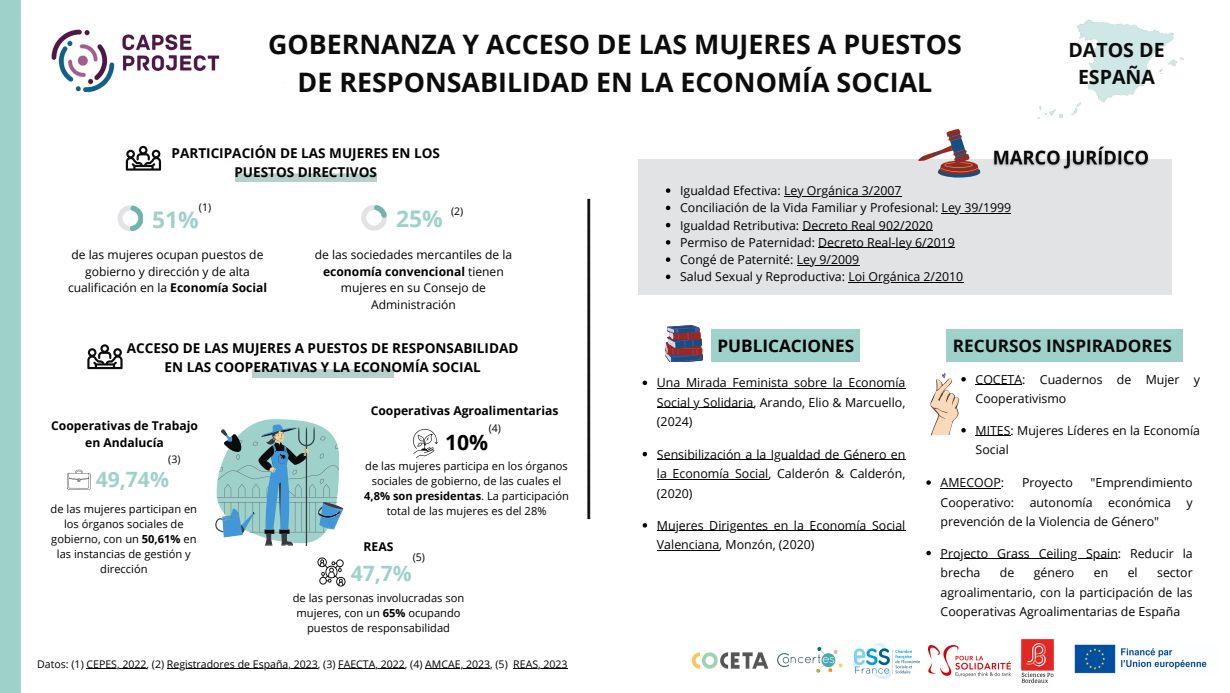
<style>
.page{position:relative;width:1230px;height:693px;background:#fff}
.page>*{position:absolute;margin:0;border:0;box-sizing:border-box;transform-origin:0 0}
.t1{font:700 39px "Open Sans";color:#0c0c0c}
.t2{font:700 26.8px/37.5px "Open Sans";color:#0c0c0c;text-align:center}
.t3{font:700 22.9px "Open Sans";color:#9fd1cb}
.t4{font:700 21.1px "Open Sans";color:#9fd1cb}
.t5{font:700 21.1px "Open Sans";color:#000}
.t6{font:700 19.6px/27px "Open Sans";color:#0c0c0c;text-align:center}
.t7{font:700 17.2px "Open Sans";color:#0c0c0c}
.t8{font:700 17.2px "Open Sans";color:#000}
.t9{font:700 13.6px/18.8px "Open Sans";color:#000;text-align:center}
.t10{font:12.4px/19.5px "Open Sans";color:#000}
.t11{font:12.1px/16.5px "Open Sans";color:#000;text-align:center}
.t12{font:700 12.1px/16.5px "Open Sans";color:#000;text-align:center}
.t13{font:11.1px/15px "Open Sans";color:#000;text-align:center}
.t14{font:10.6px "Open Sans";color:#000}
.s1{font-weight:700}
</style>
<div class="page">
<div style="left:0;top:0;width:21px;height:693px;background:#9fd1cb"></div>
<img style="left:853px;top:643px;width:66px;height:36px">
<img style="left:1021px;top:639px;width:33px;height:44px">
<img style="left:691px;top:652px;width:78px;height:17px">
<img style="left:777px;top:647px;width:66px;height:26px">
<img style="left:928px;top:646px;width:82px;height:30px">
<img style="left:1074px;top:644px;width:133px;height:30px">
<div style="left:639px;top:160px;width:533px;height:135px;background:#e2e3e4"></div>
<svg style="left:918px;top:129px;width:62px;height:49px"></svg>
<div style="left:712px;top:330px;width:148px;height:32px;background:#9fd1cb"></div>
<svg style="left:665px;top:325px;width:38px;height:37px"></svg>
<div style="left:947px;top:330px;width:236px;height:32px;background:#9fd1cb"></div>
<svg style="left:1037px;top:20px;width:147px;height:99px"></svg>
<svg style="left:126px;top:146px;width:35px;height:25px"></svg>
<svg style="left:235px;top:173px;width:141px;height:9px"></svg>
<hr style="left:87px;top:669px;width:60px;height:1px;background:#000">
<hr style="left:167px;top:669px;width:151px;height:1px;background:#000">
<hr style="left:338px;top:669px;width:67px;height:1px;background:#000">
<hr style="left:425px;top:669px;width:65px;height:1px;background:#000">
<hr style="left:513px;top:669px;width:55px;height:1px;background:#000">
<svg style="left:643px;top:381px;width:4px;height:4px"></svg>
<hr style="left:657px;top:388px;width:248px;height:1px;background:#000">
<hr style="left:657px;top:408px;width:96px;height:1px;background:#000">
<svg style="left:643px;top:452px;width:4px;height:4px"></svg>
<hr style="left:657px;top:459px;width:248px;height:1px;background:#000">
<hr style="left:657px;top:479px;width:111px;height:1px;background:#000">
<svg style="left:643px;top:523px;width:4px;height:5px"></svg>
<hr style="left:657px;top:531px;width:248px;height:1px;background:#000">
<hr style="left:657px;top:550px;width:62px;height:1px;background:#000">
<svg style="left:118px;top:205px;width:25px;height:26px"></svg>
<svg style="left:361px;top:205px;width:26px;height:26px"></svg>
<svg style="left:666px;top:188px;width:4px;height:5px"></svg>
<hr style="left:784px;top:196px;width:118px;height:1px;background:#000">
<svg style="left:666px;top:206px;width:4px;height:4px"></svg>
<hr style="left:942px;top:213px;width:69px;height:1px;background:#000">
<svg style="left:666px;top:223px;width:4px;height:4px"></svg>
<hr style="left:802px;top:230px;width:131px;height:1px;background:#000">
<svg style="left:666px;top:240px;width:4px;height:5px"></svg>
<hr style="left:818px;top:248px;width:137px;height:1px;background:#000">
<svg style="left:666px;top:257px;width:4px;height:5px"></svg>
<hr style="left:797px;top:265px;width:62px;height:1px;background:#000">
<svg style="left:666px;top:275px;width:4px;height:4px"></svg>
<hr style="left:848px;top:282px;width:115px;height:1px;background:#000">
<img style="left:990px;top:146px;width:164px;height:24px">
<svg style="left:926px;top:480px;width:5px;height:5px"></svg>
<hr style="left:941px;top:488px;width:60px;height:1px;background:#000">
<svg style="left:926px;top:551px;width:5px;height:4px"></svg>
<hr style="left:941px;top:558px;width:177px;height:1px;background:#000">
<svg style="left:252px;top:369px;width:141px;height:8px"></svg>
<svg style="left:87px;top:344px;width:36px;height:25px"></svg>
<hr style="left:976px;top:385px;width:46px;height:1px;background:#000">
<svg style="left:930px;top:373px;width:36px;height:63px"></svg>
<hr style="left:976px;top:436px;width:35px;height:1px;background:#000">
<svg style="left:67px;top:470px;width:23px;height:19px"></svg>
<img style="left:413px;top:429px;width:24px;height:29px">
<img style="left:317px;top:558px;width:29px;height:28px">
<svg style="left:215px;top:419px;width:128px;height:127px"></svg>
<img style="left:51px;top:29px;width:234px;height:64px">
<div style="left:118px;top:75px;width:166px;height:25px;background:#fff"></div>
<h4 class="t2" style="left:268px;top:25px;width:695px">GOBERNANZA Y ACCESO DE LAS MUJERES A PUESTOS<br>DE RESPONSABILIDAD EN LA ECONOMÍA SOCIAL</h4>
<h5 class="t6" style="left:1068px;top:36px;width:98px">DATOS DE<br>ESPAÑA</h5>
<p class="t9" style="left:172px;top:143px;width:270px">PARTICIPACIÓN DE LAS MUJERES EN LOS<br>PUESTOS DIRECTIVOS</p>
<p class="t14" style="left:199px;top:200px;width:14px">(1)</p>
<p class="t14" style="left:451px;top:203px;width:14px">(2)</p>
<p class="t3" style="left:396px;top:202px;width:48px">25%</p>
<p class="t3" style="left:152px;top:203px;width:48px">51%</p>
<p class="t11" style="left:68px;top:246px;width:201px">de las mujeres ocupan puestos de gobierno y dirección y de alta cualificación en la <span class="s1">Economía Social</span></p>
<p class="t11" style="left:315px;top:246px;width:199px">de las sociedades mercantiles de la <span class="s1">economía convencional</span> tienen mujeres en su Consejo de<br>Administración</p>
<p class="t9" style="left:127px;top:338px;width:393px">ACCESO DE LAS MUJERES A PUESTOS DE RESPONSABILIDAD<br>EN LAS COOPERATIVAS Y LA ECONOMÍA SOCIAL</p>
<p class="t12" style="left:51px;top:417px;width:148px">Cooperativas de Trabajo en Andalucía</p>
<h2 class="t14" style="left:168px;top:452px;width:14px">(3)</h2>
<h2 class="t4" style="left:96px;top:465px;width:75px">49,74%</h2>
<p class="t13" style="left:51px;top:501px;width:148px">de las mujeres participan en los órganos sociales de gobierno, con un <span class="s1">50,61%</span> en las instancias de gestión y dirección</p>
<p class="t12" style="left:371px;top:402px;width:189px">Cooperativas Agroalimentarias</p>
<p class="t14" style="left:489px;top:421px;width:14px">(4)</p>
<p class="t5" style="left:445px;top:427px;width:45px">10%</p>
<p class="t13" style="left:364px;top:458px;width:206px">de las mujeres participa en los órganos sociales de gobierno, de las cuales el <span class="s1">4,8% son presidentas</span>. La participación total de las mujeres es del 28%</p>
<p class="t12" style="left:364px;top:538px;width:31px">REAS</p>
<p class="t14" style="left:413px;top:550px;width:14px">(5)</p>
<h2 class="t4" style="left:351px;top:558px;width:63px">47,7%</h2>
<p class="t13" style="left:293px;top:590px;width:173px">de las personas involucradas son mujeres, con un <span class="s1">65%</span> ocupando puestos de responsabilidad</p>
<p class="t14" style="left:37px;top:657px;width:472px">Datos: (1) CEPES, 2022, (2) Registradores de España, 2023, (3) FAECTA, 2022, (4) AMCAE, 2023, (5)</p>
<p class="t14" style="left:513px;top:657px;width:56px">REAS, 2023</p>
<p class="t1" style="left:543px;top:519px;width:322px;rotate:-90deg">____________________</p>
<h2 class="t10" style="left:680px;top:181px;width:223px">Igualdad Efectiva: Ley Orgánica 3/2007</h2>
<p class="t10" style="left:680px;top:198px;width:333px">Conciliación de la Vida Familiar y Profesional: Ley 39/1999</p>
<h2 class="t10" style="left:680px;top:215px;width:254px">Igualdad Retributiva: Decreto Real 902/2020</h2>
<p class="t10" style="left:680px;top:232px;width:276px">Permiso de Paternidad: Decreto Real-ley 6/2019</p>
<p class="t10" style="left:680px;top:250px;width:181px">Congé de Paternité: Ley 9/2009</p>
<p class="t10" style="left:680px;top:267px;width:285px">Salud Sexual y Reproductiva: Loi Orgánica 2/2010</p>
<p class="t8" style="left:717px;top:334px;width:138px">PUBLICACIONES</p>
<p class="t10" style="left:657px;top:373px;width:250px">Una Mirada Feminista sobre la Economía</p>
<p class="t10" style="left:657px;top:392px;width:250px">Social y Solidaria, Arando, Elio &amp; Marcuello, (2024)</p>
<p class="t10" style="left:657px;top:444px;width:250px">Sensibilización a la Igualdad de Género en</p>
<p class="t10" style="left:657px;top:464px;width:250px">la Economía Social, Calderón &amp; Calderón, (2020)</p>
<p class="t10" style="left:657px;top:515px;width:250px">Mujeres Dirigentes en la Economía Social</p>
<p class="t10" style="left:657px;top:535px;width:159px">Valenciana, Monzón, (2020)</p>
<p class="t7" style="left:953px;top:333px;width:220px">RECURSOS INSPIRADORES</p>
<p class="t10" style="left:976px;top:369px;width:226px">COCETA: Cuadernos de Mujer y<br>Cooperativismo</p>
<p class="t10" style="left:976px;top:420px;width:226px">MITES: Mujeres Líderes en la Economía<br>Social</p>
<p class="t10" style="left:941px;top:473px;width:65px">AMECOOP:</p>
<p class="t10" style="left:1022px;top:473px;width:52px">Proyecto</p>
<p class="t10" style="left:1091px;top:473px;width:104px">"Emprendimiento</p>
<p class="t10" style="left:941px;top:492px;width:75px">Cooperativo:</p>
<p class="t10" style="left:1030px;top:492px;width:64px">autonomía</p>
<p class="t10" style="left:1108px;top:492px;width:64px">económica</p>
<p class="t10" style="left:1186px;top:492px;width:8px">y</p>
<p class="t10" style="left:941px;top:512px;width:220px">prevención de la Violencia de Género"</p>
<p class="t10" style="left:941px;top:543px;width:254px">Projecto Grass Ceiling Spain: Reducir la brecha</p>
<p class="t10" style="left:1000px;top:563px;width:16px">de</p>
<p class="t10" style="left:1034px;top:563px;width:42px">género</p>
<p class="t10" style="left:1094px;top:563px;width:16px">en</p>
<p class="t10" style="left:1128px;top:563px;width:12px">el</p>
<p class="t10" style="left:941px;top:563px;width:254px;text-align:justify;text-indent:217px">sector agroalimentario, con la participación de las Cooperativas Agroalimentarias de España</p>
</div>
